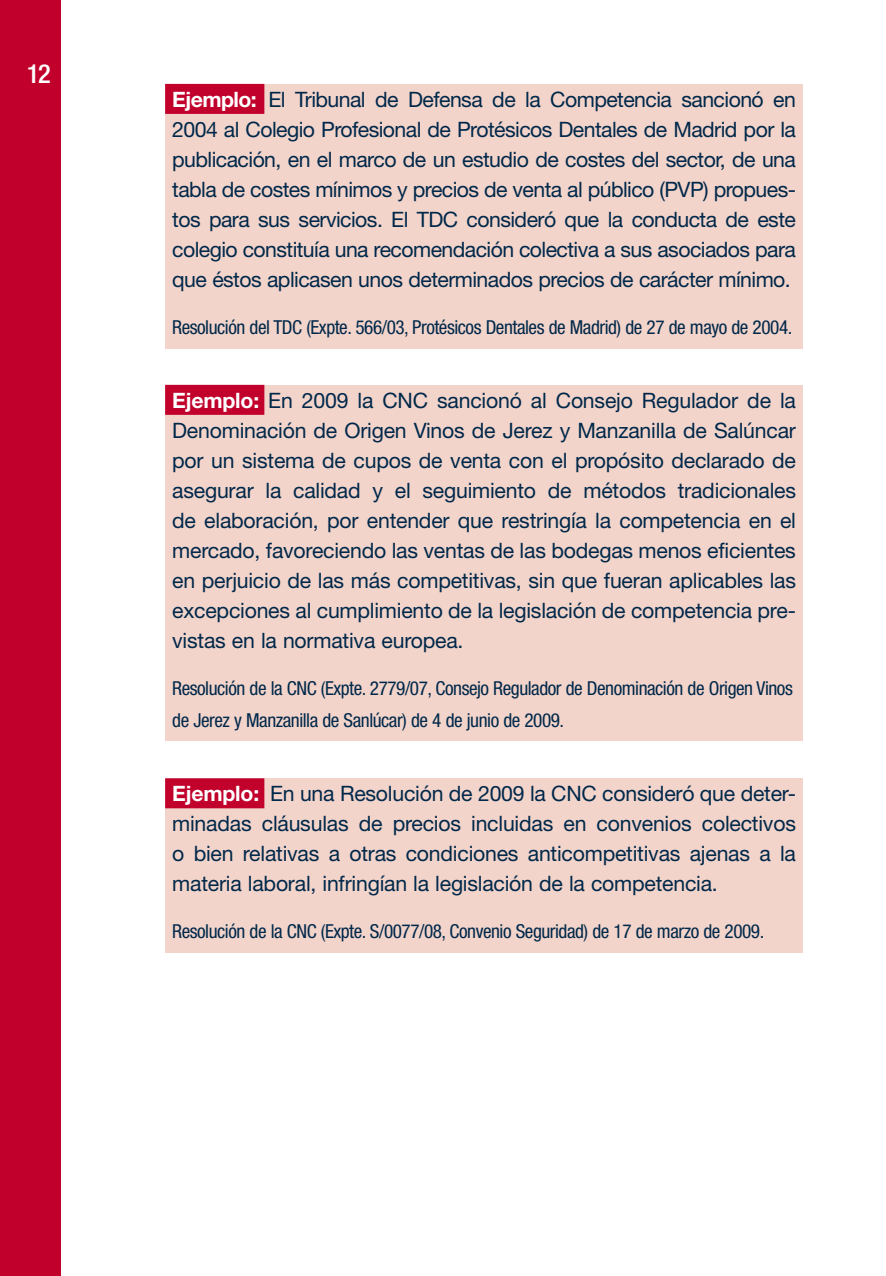
<style>
.page{position:relative;width:886px;height:1276px;background:#fff}
.page>*{position:absolute;margin:0;border:0;box-sizing:border-box;transform-origin:0 0}
.t1{font:500 condensed 26.25px "Helvetica Neue";color:#fff}
.t2{font:21.25px/30px "Helvetica Neue";letter-spacing:-.01em;color:#00284a;text-align:justify}
.t3{font:condensed 19.25px/32.5px "Helvetica Neue";letter-spacing:-.025em;color:#00284a}
.s1{font-weight:700;color:#fff}
</style>
<div class="page">
<div style="left:165px;top:84px;width:637px;height:264px;background:#f3d4ca"></div>
<div style="left:165px;top:385px;width:637px;height:356px;background:#f3d4ca"></div>
<div style="left:165px;top:778px;width:637px;height:175px;background:#f3d4ca"></div>
<div style="left:0;top:0;width:60px;height:1276px;background:#c1002b"></div>
<div style="left:165px;top:84px;width:99px;height:30px;background:#c1002b"></div>
<div style="left:165px;top:385px;width:99px;height:30px;background:#c1002b"></div>
<div style="left:165px;top:778px;width:99px;height:30px;background:#c1002b"></div>
<p class="t1" style="left:27px;top:58px;width:26px">12</p>
<p class="t2" style="left:172px;top:84px;width:625px"><span class="s1">Ejemplo:</span> El Tribunal de Defensa de la Competencia sancionó en 2004 al Colegio Profesional de Protésicos Dentales de Madrid por la publicación, en el marco de un estudio de costes del sector, de una tabla de costes mínimos y precios de venta al público (PVP) propues&shy;tos para sus servicios. El TDC consideró que la conducta de este colegio constituía una recomendación colectiva a sus asociados para que éstos aplicasen unos determinados precios de carácter mínimo.</p>
<p class="t3" style="left:172px;top:310px;width:622px">Resolución del TDC (Expte. 566/03, Protésicos Dentales de Madrid) de 27 de mayo de 2004.</p>
<p class="t2" style="left:172px;top:385px;width:625px"><span class="s1">Ejemplo:</span> En 2009 la CNC sancionó al Consejo Regulador de la Denominación de Origen Vinos de Jerez y Manzanilla de Salúncar por un sistema de cupos de venta con el propósito declarado de asegurar la calidad y el seguimiento de métodos tradicionales de elaboración, por entender que restringía la competencia en el mercado, favoreciendo las ventas de las bodegas menos eficientes en perjuicio de las más competitivas, sin que fueran aplicables las excepciones al cumplimiento de la legislación de competencia pre&shy;vistas en la normativa europea.</p>
<p class="t3" style="left:172px;top:671px;width:622px">Resolución de la CNC (Expte. 2779/07, Consejo Regulador de Denominación de Origen Vinos de Jerez y Manzanilla de Sanlúcar) de 4 de junio de 2009.</p>
<p class="t2" style="left:172px;top:778px;width:625px"><span class="s1">Ejemplo:</span> En una Resolución de 2009 la CNC consideró que deter&shy;minadas cláusulas de precios incluidas en convenios colectivos o bien relativas a otras condiciones anticompetitivas ajenas a la materia laboral, infringían la legislación de la competencia.</p>
<p class="t3" style="left:172px;top:914px;width:593px">Resolución de la CNC (Expte. S/0077/08, Convenio Seguridad) de 17 de marzo de 2009.</p>
</div>
